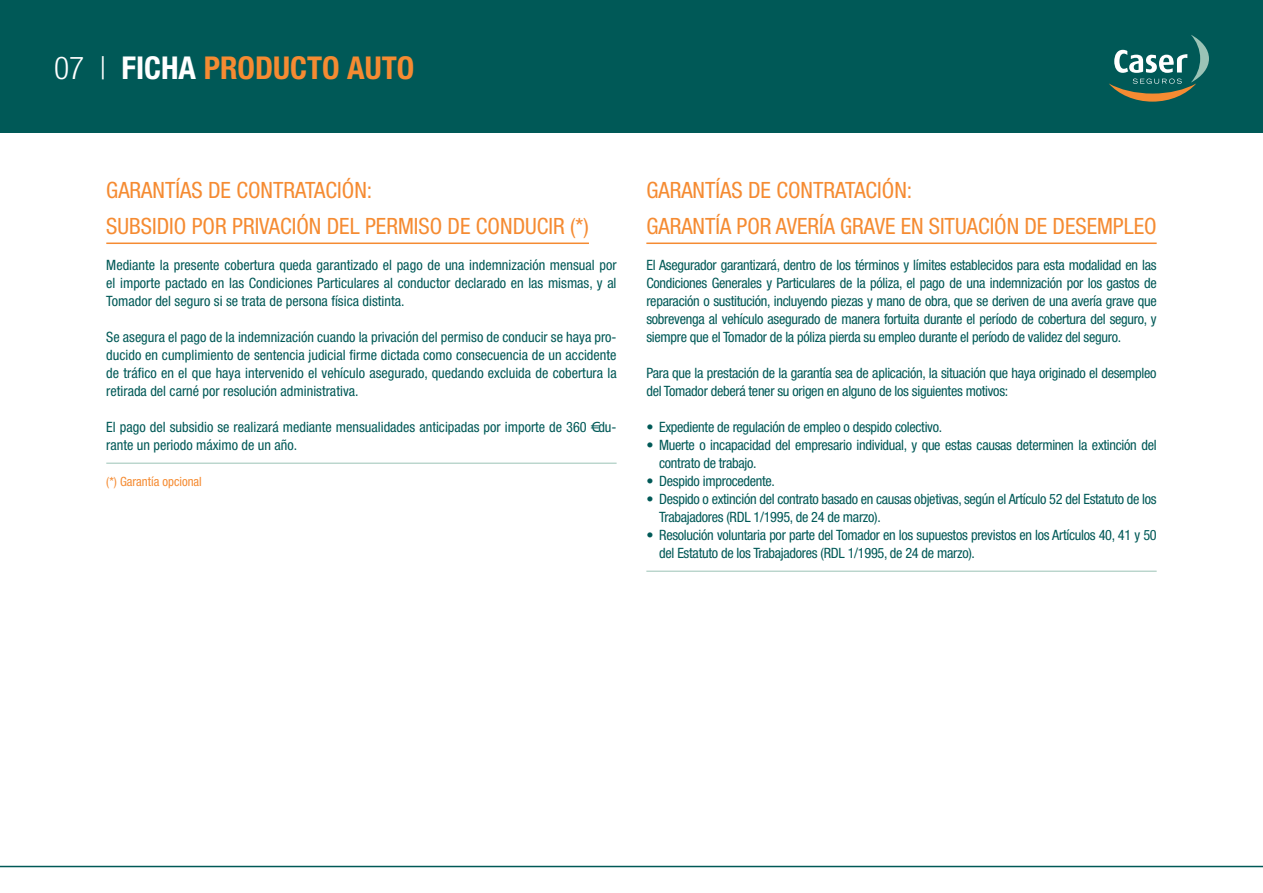
<style>
.page{position:relative;width:1263px;height:893px;background:#fff}
.page>*{position:absolute;margin:0;border:0;box-sizing:border-box;transform-origin:0 0}
.t1{font:700 condensed 31.5px "Helvetica Neue";color:#f58b32}
.t2{font:condensed 22.5px/36px "Helvetica Neue";color:#f58b32}
.t3{font:condensed 14.25px/18px "Helvetica Neue";letter-spacing:-.02em;color:#005957}
.t4{font:condensed 14.25px/18px "Helvetica Neue";color:#005957}
.t5{font:condensed 12.75px "Helvetica Neue";color:#f58b32}
.s1{font-weight:300;color:#fff}
.s2{color:#fff}
</style>
<div class="page">
<div style="left:0;top:0;width:1263px;height:132px;background:#005957"></div>
<svg style="left:1109px;top:35px;width:100px;height:67px"></svg>
<hr style="left:0;top:866px;width:1263px;height:1px;background:#005957">
<hr style="left:106px;top:243px;width:483px;height:1px;background:#f58b32">
<hr style="left:106px;top:463px;width:511px;height:1px;background:#9bc3b6">
<hr style="left:646px;top:243px;width:511px;height:1px;background:#f58b32">
<hr style="left:646px;top:571px;width:511px;height:1px;background:#9bc3b6">
<h1 class="t1" style="left:54px;top:48px;width:328px"><span class="s1">07 |</span> <span class="s2">FICHA</span> PRODUCTO AUTO</h1>
<h2 class="t2" style="left:106px;top:172px;width:484px">GARANTÍAS DE CONTRATACIÓN:<br>SUBSIDIO POR PRIVACIÓN DEL PERMISO DE CONDUCIR (*)</h2>
<p class="t3" style="left:106px;top:256px;width:512px;text-align:justify">Mediante la presente cobertura queda garantizado el pago de una indemnización mensual por el importe pactado en las Condiciones Particulares al conductor declarado en las mismas, y al Tomador del seguro si se trata de persona física distinta.</p>
<p class="t3" style="left:106px;top:328px;width:512px;text-align:justify">Se asegura el pago de la indemnización cuando la privación del permiso de conducir se haya pro&shy;ducido en cumplimiento de sentencia judicial firme dictada como consecuencia de un accidente de tráfico en el que haya intervenido el vehículo asegurado, quedando excluida de cobertura la retirada del carné por resolución administrativa.</p>
<p class="t4" style="left:106px;top:418px;width:512px">El pago del subsidio se realizará mediante mensualidades anticipadas por importe de 360 € du&shy;rante un periodo máximo de un año.</p>
<p class="t5" style="left:106px;top:474px;width:97px">(*) Garantía opcional</p>
<h2 class="t2" style="left:646px;top:172px;width:512px">GARANTÍAS DE CONTRATACIÓN:<br>GARANTÍA POR AVERÍA GRAVE EN SITUACIÓN DE DESEMPLEO</h2>
<p class="t3" style="left:646px;top:256px;width:512px;text-align:justify">El Asegurador garantizará, dentro de los términos y límites establecidos para esta modalidad en las Condiciones Generales y Particulares de la póliza, el pago de una indemnización por los gastos de reparación o sustitución, incluyendo piezas y mano de obra, que se deriven de una avería grave que sobrevenga al vehículo asegurado de manera fortuita durante el período de cobertura del seguro, y siempre que el Tomador de la póliza pierda su empleo durante el período de validez del seguro.</p>
<p class="t3" style="left:646px;top:364px;width:512px">Para que la prestación de la garantía sea de aplicación, la situación que haya originado el desempleo del Tomador deberá tener su origen en alguno de los siguientes motivos:</p>
<p class="t3" style="left:646px;top:418px;width:297px">• Expediente de regulación de empleo o despido colectivo.</p>
<p class="t3" style="left:659px;top:436px;width:499px;text-indent:-13px">• Muerte o incapacidad del empresario individual, y que estas causas determinen la extinción del contrato de trabajo.</p>
<p class="t3" style="left:646px;top:472px;width:130px">• Despido improcedente.</p>
<p class="t3" style="left:659px;top:490px;width:499px;text-indent:-13px">• Despido o extinción del contrato basado en causas objetivas, según el Artículo 52 del Estatuto de los<br>Trabajadores (RDL 1/1995, de 24 de marzo).</p>
<p class="t3" style="left:659px;top:526px;width:499px;text-indent:-13px">• Resolución voluntaria por parte del Tomador en los supuestos previstos en los Artículos 40, 41 y 50 del Estatuto de los Trabajadores (RDL 1/1995, de 24 de marzo).</p>
</div>
